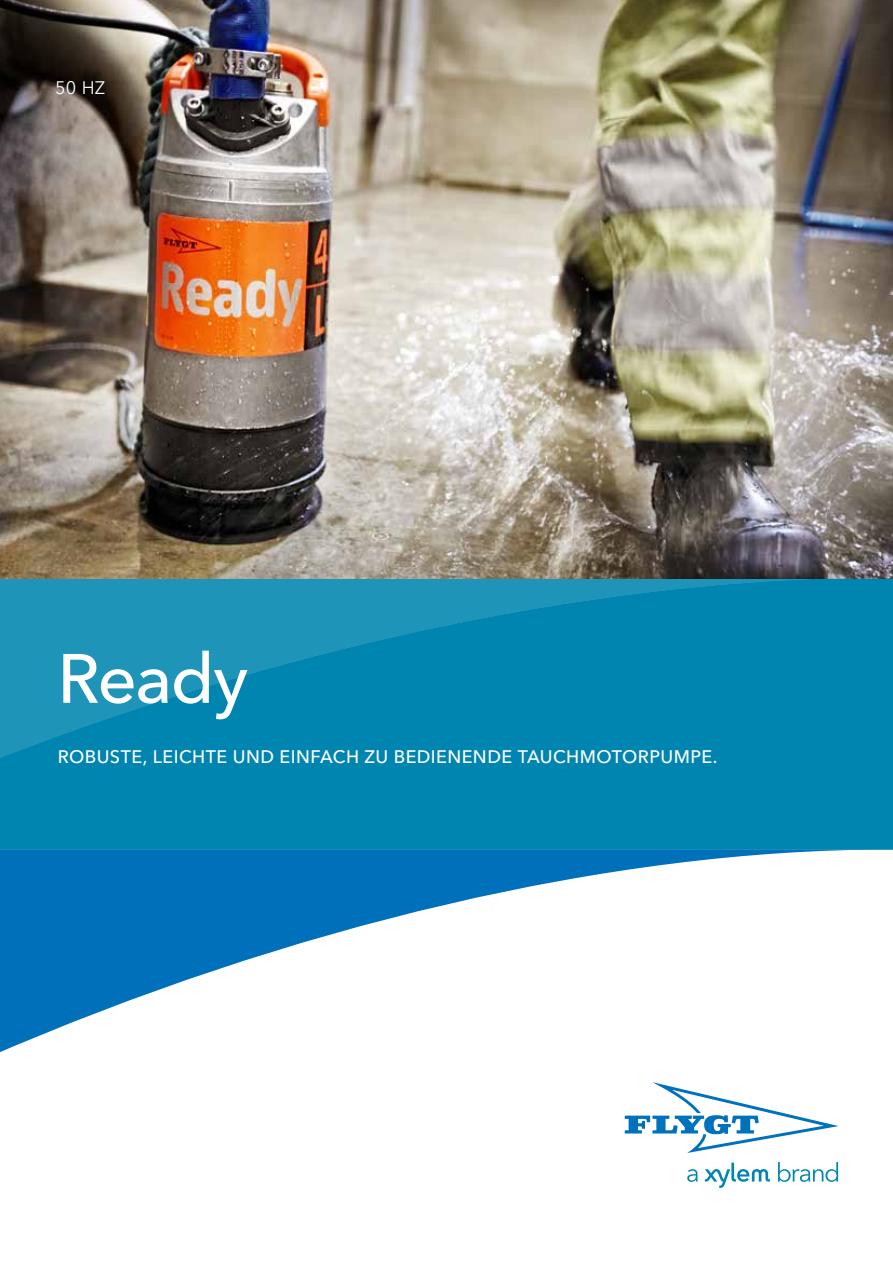
<style>
.page{position:relative;width:893px;height:1263px;background:#fff}
.page>*{position:absolute;margin:0;border:0;box-sizing:border-box;transform-origin:0 0}
.t1{font:500 69px "Avenir Next LT Pro";letter-spacing:-.025em;color:#fff}
.t2{font:500 18px "Avenir Next LT Pro";letter-spacing:.025em;color:#fff}
.t3{font:18px "Avenir Next LT Pro";color:#fff}
</style>
<div class="page">
<svg style="left:625px;top:1082px;width:213px;height:71px"></svg>
<svg style="left:687px;top:1169px;width:11px;height:13px"></svg>
<svg style="left:778px;top:1162px;width:60px;height:20px"></svg>
<svg style="left:705px;top:1163px;width:65px;height:25px"></svg>
<svg style="left:0;top:849px;width:888px;height:203px"></svg>
<svg style="left:0;top:578px;width:893px;height:271px;background:#0788b1"></svg>
<img style="left:0;top:0;width:893px;height:578px">
<p class="t3" style="left:55px;top:77px;width:52px">50 HZ</p>
<h1 class="t1" style="left:57px;top:637px;width:192px">Ready</h1>
<p class="t2" style="left:58px;top:745px;width:661px">ROBUSTE, LEICHTE UND EINFACH ZU BEDIENENDE TAUCHMOTORPUMPE.</p>
<p class="t2" style="left:60px;top:745px;width:661px">DURABLE, LIGHTWEIGHT AND EASILY SERVICEABLE S BMERSIBLE PUMPS</p>
</div>
